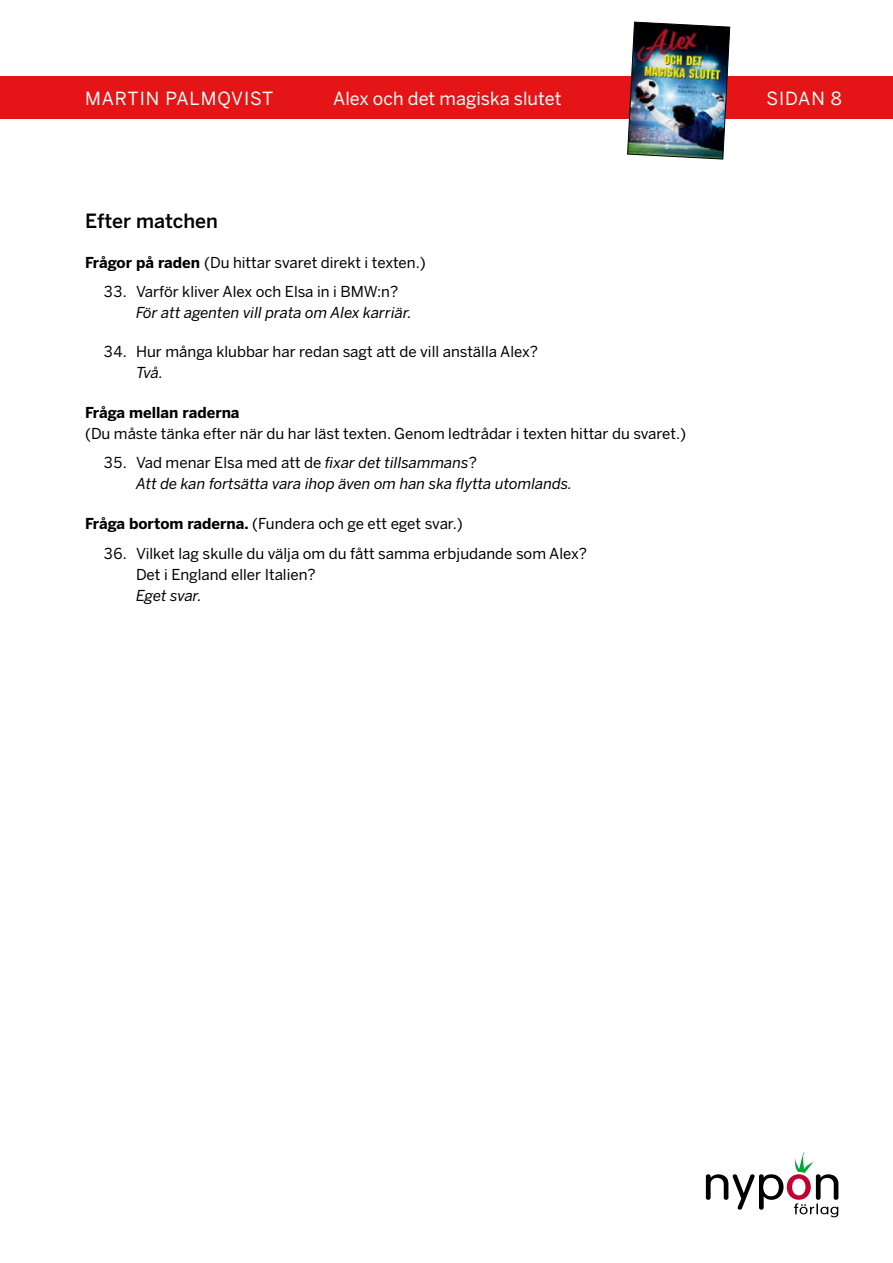
<style>
.page{position:relative;width:893px;height:1263px;background:#fff}
.page>*{position:absolute;margin:0;border:0;box-sizing:border-box;transform-origin:0 0}
.t1{font:500 19.5px "Benton Sans";color:#000}
.t2{font:18px "Benton Sans";color:#fff}
.t3{font:18px "Benton Sans";letter-spacing:.05em;color:#fff}
.t4{font:15px/21px "Benton Sans";color:#000}
.t5{font:italic 15px/21px "Benton Sans";color:#000}
.t6{font:700 15px "Benton Sans";color:#000}
.s1{font-weight:700}
.s2{font-style:normal}
</style>
<div class="page">
<svg style="left:706px;top:1152px;width:132px;height:65px"></svg>
<div style="left:0;top:77px;width:893px;height:42px;background:#e41417"></div>
<img style="left:627px;top:21px;width:103px;height:139px">
<p class="t3" style="left:85px;top:87px;width:190px">MARTIN PALMQVIST</p>
<p class="t2" style="left:333px;top:87px;width:230px">Alex och det magiska slutet</p>
<p class="t2" style="left:766px;top:87px;width:77px">SIDAN 8</p>
<h1 class="t1" style="left:85px;top:209px;width:135px">Efter matchen</h1>
<p class="t4" style="left:85px;top:252px;width:342px"><span class="s1">Frågor på raden</span> (Du hittar svaret direkt i texten.)</p>
<p class="t4" style="left:103px;top:282px;width:296px">33. Varför kliver Alex och Elsa in i BMW:n?</p>
<p class="t5" style="left:136px;top:303px;width:277px">För att agenten vill prata om Alex karriär.</p>
<p class="t4" style="left:103px;top:341px;width:436px">34. Hur många klubbar har redan sagt att de vill anställa Alex?</p>
<p class="t5" style="left:136px;top:362px;width:29px">Två.</p>
<p class="t6" style="left:85px;top:403px;width:156px">Fråga mellan raderna</p>
<p class="t4" style="left:85px;top:423px;width:603px">(Du måste tänka efter när du har läst texten. Genom ledtrådar i texten hittar du svaret.)</p>
<p class="t5" style="left:136px;top:452px;width:438px;text-indent:-33px"><span class="s2">35. Vad menar Elsa med att de</span> fixar det tillsammans<span class="s2">?<br></span>Att de kan fortsätta vara ihop även om han ska flytta utomlands.</p>
<p class="t4" style="left:85px;top:513px;width:379px"><span class="s1">Fråga bortom raderna.</span> (Fundera och ge ett eget svar.)</p>
<p class="t4" style="left:136px;top:543px;width:452px;text-indent:-33px">36. Vilket lag skulle du välja om du fått samma erbjudande som Alex?<br>Det i England eller Italien?</p>
<p class="t5" style="left:136px;top:585px;width:67px">Eget svar.</p>
</div>
